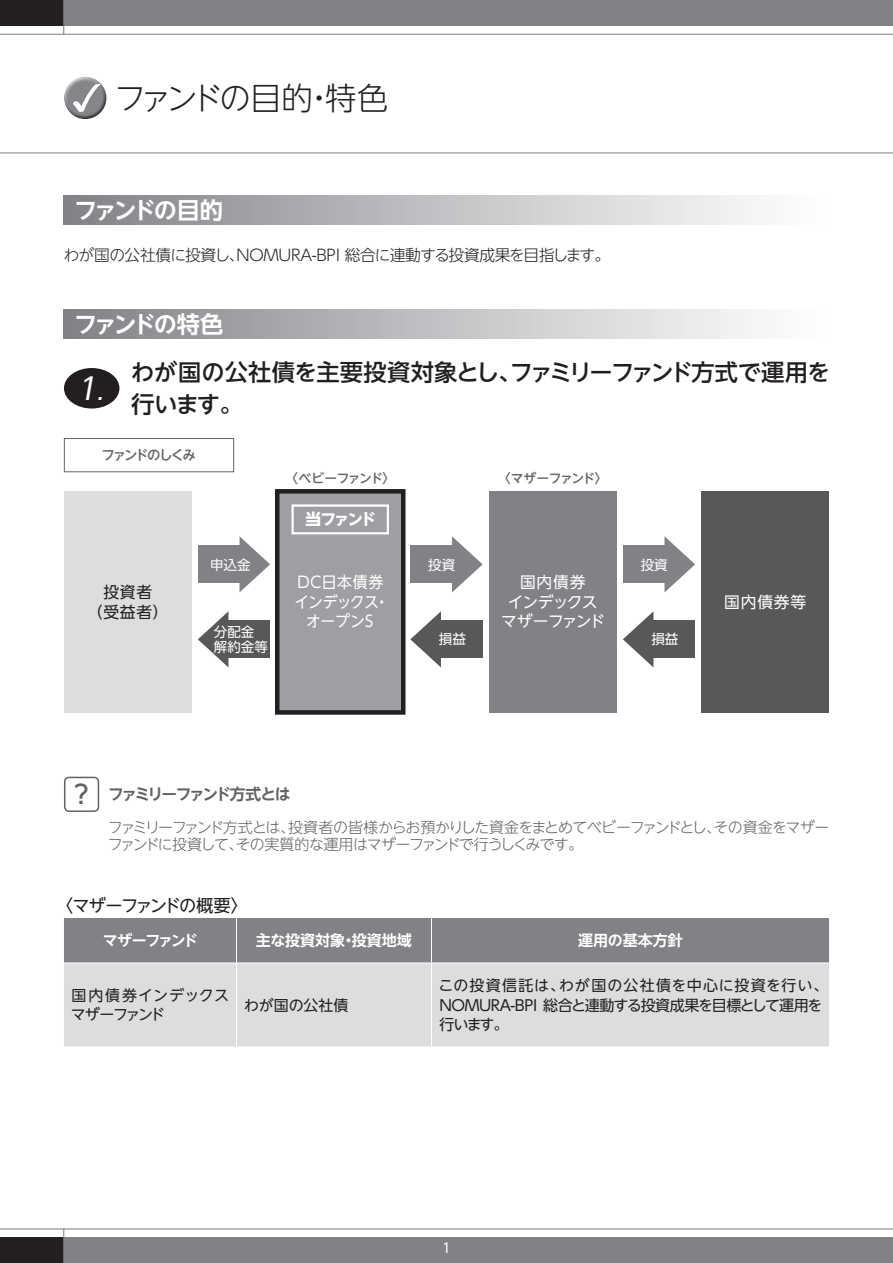
<style>
.page{position:relative;width:893px;height:1263px;background:#fff}
.page>*{position:absolute;margin:0;border:0;box-sizing:border-box;transform-origin:0 0}
.t1{font:300 31.5px "UD Shin Go NT Pro";letter-spacing:-.11em;color:#231f20}
.t2{font:italic 30px "UD Shin Go NT Pro";color:#fff}
.t3{font:500 23.25px/31.5px "UD Shin Go NT Pro";letter-spacing:-.03em;color:#231f20}
.t4{font:700 23.25px "UD Shin Go NT Pro De";letter-spacing:-.13em;color:#fff}
.t5{font:17.25px "UD Shin Go NT Pro";letter-spacing:-.095em;color:#231f20}
.t6{font:300 15.75px "UD Shin Go NT Pro";letter-spacing:-.03em;color:#231f20}
.t7{font:15.75px/19.5px "UD Shin Go NT Pro";letter-spacing:-.01em;color:#fff;text-align:center;scale:.94 1}
.t8{font:15.75px/19.5px "UD Shin Go NT Pro";letter-spacing:-.045em;color:#fff;text-align:center}
.t9{font:700 15.75px "UD Shin Go NT Pro De";letter-spacing:-.135em;color:#636366}
.t10{font:15.75px/19.5px "UD Shin Go NT Pro";letter-spacing:.05em;color:#231f20;text-align:center}
.t11{font:15.75px "UD Shin Go NT Pro";letter-spacing:-.01em;color:#fff}
.t12{font:700 15.75px "UD Shin Go NT Pro";letter-spacing:-.15em;color:#fff}
.t13{font:300 15px/17.2px "UD Shin Go NT Pro";letter-spacing:-.08em;color:#636366}
.t14{font:15px/19.5px "UD Shin Go NT Pro";letter-spacing:-.025em;color:#231f20}
.t15{font:700 15px "UD Shin Go NT Pro De";letter-spacing:-.005em;color:#fff}
.t16{font:15px/19.5px "UD Shin Go NT Pro";color:#231f20}
.t17{font:700 15px "UD Shin Go NT Pro De";letter-spacing:-.12em;color:#fff}
.t18{font:15px "UD Shin Go NT Pro";letter-spacing:-.005em;color:#231f20}
.t19{font:13.5px/15px "UD Shin Go NT Pro";color:#fff}
.t20{font:500 13.5px "UD Shin Go NT Pro";letter-spacing:-.14em;color:#636366}
.t21{font:500 12.75px "UD Shin Go NT Pro";letter-spacing:-.075em;color:#636366}
.s1{font-size:23.25px}
.s2{font-family:"UD Shin Go NT Pro";font-weight:500;font-size:25.5px}
</style>
<div class="page">
<div style="left:64px;top:0;width:829px;height:26px;background:#808285"></div>
<div style="left:64px;top:1237px;width:829px;height:26px;background:#808285"></div>
<hr style="left:0;top:34px;width:893px;height:1px;background:#808285">
<hr style="left:0;top:152px;width:893px;height:1px;background:#808285">
<hr style="left:0;top:1228px;width:893px;height:1px;background:#808285">
<div style="left:0;top:0;width:64px;height:26px;background:#231f20"></div>
<div style="left:0;top:1237px;width:64px;height:26px;background:#231f20"></div>
<hr style="left:63px;top:0;width:1px;height:35px;background:#808285">
<hr style="left:63px;top:1228px;width:1px;height:35px;background:#808285">
<div style="left:64px;top:76px;width:43px;height:34px;background:#fff;opacity:.75"></div>
<div style="left:64px;top:83px;width:44px;height:38px;background:#231f20;opacity:.75"></div>
<div style="left:64px;top:196px;width:765px;height:29px;background:linear-gradient(to right,#818387,#fff)"></div>
<div style="left:64px;top:309px;width:765px;height:29px;background:linear-gradient(to right,#818387,#fff)"></div>
<div style="left:64px;top:368px;width:55px;height:40px;background:#231f20;border-radius:50%"></div>
<div style="left:64px;top:491px;width:128px;height:221px;background:#dcdddf"></div>
<div style="left:277px;top:491px;width:126px;height:221px;background:#9d9fa2"></div>
<div style="left:275px;top:489px;width:130px;height:226px;border:4px solid #231f20"></div>
<div style="left:489px;top:491px;width:127px;height:221px;background:#808285"></div>
<div style="left:701px;top:491px;width:128px;height:221px;background:#57585a"></div>
<div style="left:198px;top:546px;width:47px;height:37px;background:#808285"></div>
<svg style="left:240px;top:537px;width:30px;height:55px"></svg>
<div style="left:223px;top:621px;width:47px;height:37px;background:#57585a"></div>
<svg style="left:198px;top:612px;width:30px;height:55px"></svg>
<div style="left:410px;top:546px;width:47px;height:37px;background:#808285"></div>
<svg style="left:452px;top:536px;width:31px;height:56px"></svg>
<div style="left:436px;top:621px;width:47px;height:37px;background:#57585a"></div>
<svg style="left:410px;top:611px;width:31px;height:56px"></svg>
<div style="left:623px;top:546px;width:47px;height:37px;background:#808285"></div>
<svg style="left:664px;top:536px;width:31px;height:56px"></svg>
<div style="left:648px;top:621px;width:47px;height:37px;background:#57585a"></div>
<svg style="left:623px;top:612px;width:30px;height:55px"></svg>
<div style="left:64px;top:438px;width:170px;height:34px;border:1px solid #636366"></div>
<div style="left:291px;top:504px;width:98px;height:30px;border:2px solid #fff"></div>
<div style="left:64px;top:777px;width:35px;height:35px;border:2px solid #636366;border-radius:4px"></div>
<div style="left:64px;top:918px;width:765px;height:44px;background:#808285"></div>
<div style="left:64px;top:963px;width:765px;height:83px;background:#dcdddf"></div>
<hr style="left:236px;top:918px;width:1px;height:44px;background:#fff">
<hr style="left:431px;top:918px;width:1px;height:44px;background:#fff">
<hr style="left:236px;top:963px;width:1px;height:83px;background:#fff">
<hr style="left:431px;top:963px;width:1px;height:83px;background:#fff">
<h1 class="t1" style="left:114px;top:72px;width:275px">ファンドの目的・特色</h1>
<h3 class="t4" style="left:74px;top:191px;width:150px">ファンドの目的</h3>
<p class="t6" style="left:64px;top:242px;width:548px">わが国の公社債に投資し、NOMURA-BPI 総合に連動する投資成果を目指します。</p>
<h3 class="t4" style="left:74px;top:305px;width:150px">ファンドの特色</h3>
<h2 class="t2" style="left:77px;top:364px;width:34px">1<span class="s1">.</span></h2>
<h3 class="t3" style="left:131px;top:356px;width:701px">わが国の公社債を主要投資対象とし、ファミリーファンド方式で運用を行います。</h3>
<p class="t20" style="left:101px;top:444px;width:96px">ファンドのしくみ</p>
<p class="t19" style="left:210px;top:556px;width:42px">申込金</p>
<p class="t21" style="left:285px;top:468px;width:112px">〈ベビーファンド〉</p>
<p class="t21" style="left:498px;top:468px;width:111px">〈マザーファンド〉</p>
<p class="t12" style="left:306px;top:507px;width:72px">当ファンド</p>
<p class="t19" style="left:428px;top:556px;width:28px">投資</p>
<p class="t10" style="left:87px;top:582px;width:83px">投資者<br>（受益者）</p>
<p class="t7" style="left:295px;top:572px;width:102px">ＤＣ日本債券インデックス・オープンS</p>
<p class="t8" style="left:501px;top:572px;width:105px">国内債券<br>インデックスマザーファンド</p>
<p class="t19" style="left:214px;top:624px;width:55px">分配金解約金等</p>
<p class="t19" style="left:439px;top:631px;width:28px">損益</p>
<p class="t19" style="left:641px;top:556px;width:28px">投資</p>
<p class="t19" style="left:651px;top:631px;width:28px">損益</p>
<p class="t11" style="left:724px;top:589px;width:83px">国内債券等</p>
<p class="t9" style="left:74px;top:781px;width:217px"><span class="s2">?</span> ファミリーファンド方式とは</p>
<p class="t13" style="left:108px;top:818px;width:723px">ファミリーファンド方式とは、投資者の皆様からお預かりした資金をまとめてベビーファンドとし、その資金をマザーファンドに投資して、その実質的な運用はマザーファンドで行うしくみです。</p>
<p class="t5" style="left:56px;top:891px;width:194px">〈マザーファンドの概要〉</p>
<p class="t17" style="left:103px;top:928px;width:97px">マザーファンド</p>
<p class="t15" style="left:256px;top:928px;width:157px">主な投資対象・投資地域</p>
<p class="t15" style="left:578px;top:928px;width:106px">運用の基本方針</p>
<p class="t16" style="left:71px;top:985px;width:160px">国内債券インデックスマザーファンド</p>
<p class="t18" style="left:244px;top:993px;width:106px">わが国の公社債</p>
<p class="t14" style="left:438px;top:975px;width:392px">この投資信託は、わが国の公社債を中心に投資を行い、<br>NOMURA-BPI 総合と連動する投資成果を目標として運用を行います。</p>
<p class="t19" style="left:442px;top:1240px;width:10px">1</p>
</div>
